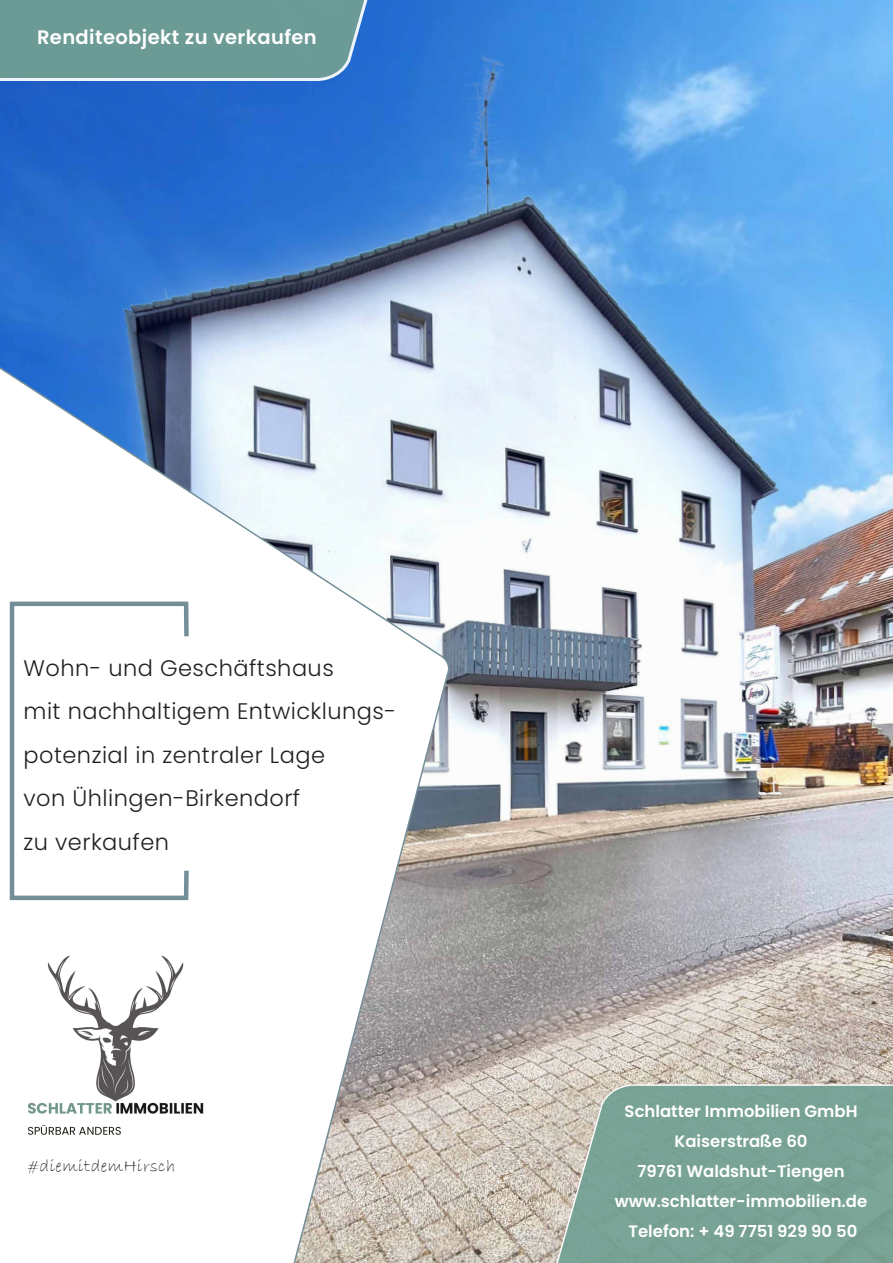
<style>
.page{position:relative;width:893px;height:1263px;background:#fff}
.page>*{position:absolute;margin:0;border:0;box-sizing:border-box;transform-origin:0 0}
.t1{font:300 22.5px/43.5px "Poppins";letter-spacing:.02em;color:#231f20}
.t2{font:600 19.5px "Poppins";letter-spacing:.02em;color:#fff}
.t3{font:18px "Bradley Hand ITC";letter-spacing:.02em;color:#231f20}
.t4{font:600 16.5px "Poppins";color:#fff}
</style>
<div class="page">
<img style="left:0;top:0;width:893px;height:1263px">
<svg style="left:0;top:0;width:419px;height:82px;background:#6496a3"></svg>
<svg style="left:531px;top:1083px;width:362px;height:180px;background:#86a89b"></svg>
<svg style="left:0;top:309px;width:452px;height:954px"></svg>
<svg style="left:8px;top:599px;width:183px;height:303px"></svg>
<img style="left:27px;top:954px;width:178px;height:182px">
<p class="t2" style="left:37px;top:26px;width:281px">Renditeobjekt zu verkaufen</p>
<p class="t1" style="left:24px;top:646px;width:312px">Wohn- und Geschäftshaus</p>
<p class="t1" style="left:24px;top:690px;width:374px">mit nachhaltigem Entwicklungs&shy;potenzial in zentraler Lage</p>
<p class="t1" style="left:24px;top:777px;width:278px">von Ühlingen-Birkendorf</p>
<p class="t1" style="left:24px;top:820px;width:147px">zu verkaufen</p>
<p class="t3" style="left:28px;top:1154px;width:149px">#diemitdemHirsch</p>
<p class="t4" style="left:625px;top:1101px;width:234px">Schlatter Immobilien GmbH</p>
<p class="t4" style="left:674px;top:1131px;width:135px">Kaiserstraße 60</p>
<p class="t4" style="left:637px;top:1161px;width:209px">79761 Waldshut-Tiengen</p>
<p class="t4" style="left:615px;top:1191px;width:254px">www.schlatter-immobilien.de</p>
<p class="t4" style="left:628px;top:1221px;width:230px">Telefon: + 49 7751 929 90 50</p>
</div>
